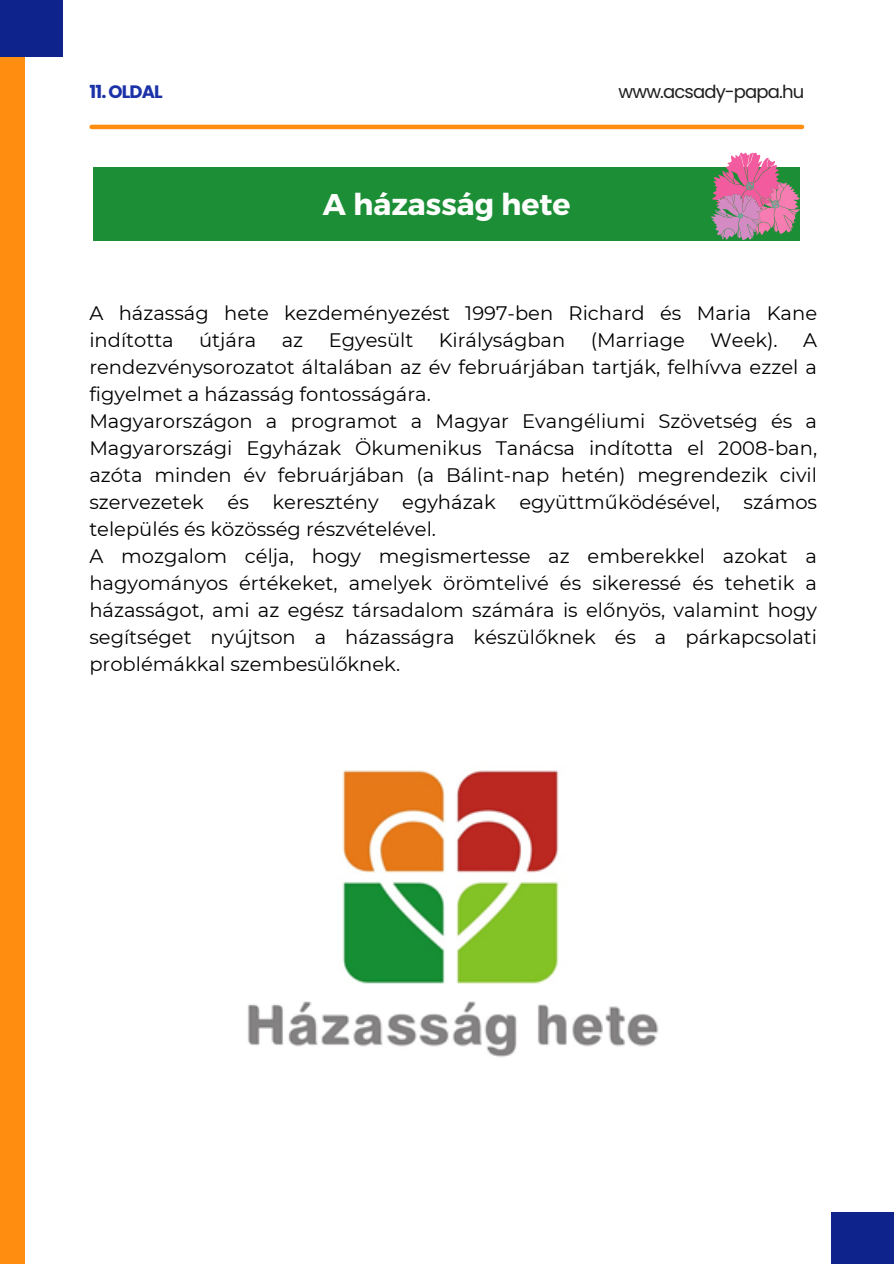
<style>
.page{position:relative;width:894px;height:1264px;background:#fff}
.page>*{position:absolute;margin:0;border:0;box-sizing:border-box;transform-origin:0 0}
.t1{font:700 30px "Montserrat";color:#fefefd}
.t2{font:19.5px/27px "Montserrat";color:#000;text-align:justify}
.t3{font:18px "Poppins";letter-spacing:-.05em;color:#1e1e1e}
.t4{font:700 18px "Poppins";letter-spacing:-.05em;color:#1c32a8}
</style>
<div class="page">
<div style="left:0;top:0;width:24px;height:1263px;background:#ff8d10"></div>
<div style="left:0;top:0;width:63px;height:56px;background:#0f238d"></div>
<div style="left:831px;top:1212px;width:62px;height:51px;background:#0f238d"></div>
<hr style="left:92px;top:125px;width:709px;height:4px;background:#ff8d10">
<div style="left:94px;top:167px;width:705px;height:73px;background:#1b8e36"></div>
<img style="left:247px;top:770px;width:412px;height:288px">
<svg style="left:711px;top:152px;width:88px;height:88px"></svg>
<h2 class="t4" style="left:90px;top:79px;width:75px">11. OLDAL</h2>
<p class="t3" style="left:618px;top:79px;width:187px">www.acsady-papa.hu</p>
<p class="t1" style="left:323px;top:184px;width:249px">A házasság hete</p>
<p class="t2" style="left:89px;top:299px;width:729px">A házasság hete kezdeményezést 1997-ben Richard és Maria Kane indította</p>
<p class="t2" style="left:199px;top:326px;width:59px">útjára</p>
<p class="t2" style="left:282px;top:326px;width:23px">az</p>
<p class="t2" style="left:328px;top:326px;width:86px">Egyesült</p>
<p class="t2" style="left:438px;top:326px;width:128px">Királyságban</p>
<p class="t2" style="left:590px;top:326px;width:96px">(Marriage</p>
<p class="t2" style="left:710px;top:326px;width:69px">Week).</p>
<p class="t2" style="left:89px;top:326px;width:729px;text-indent:713px">A rendezvénysorozatot általában az év februárjában tartják, felhívva ezzel a figyelmet a házasság fontosságára.</p>
<h1 class="t2" style="left:89px;top:407px;width:729px">Magyarországon a programot a Magyar Evangéliumi Szövetség és a Magyarországi Egyházak Ökumenikus Tanácsa indította el 2008-ban, azóta minden év februárjában (a Bálint-nap hetén) megrendezik civil szervezetek és keresztény egyházak együttműködésével, számos település és közösség részvételével.</h1>
<p class="t2" style="left:89px;top:542px;width:729px">A mozgalom célja, hogy megismertesse az emberekkel azokat a hagyományos értékeket, amelyek örömtelivé és sikeressé és tehetik a házasságot, ami az egész társadalom számára is előnyös, valamint hogy segítséget nyújtson a házasságra készülőknek és a párkapcsolati problémákkal szembesülőknek.</p>
</div>
